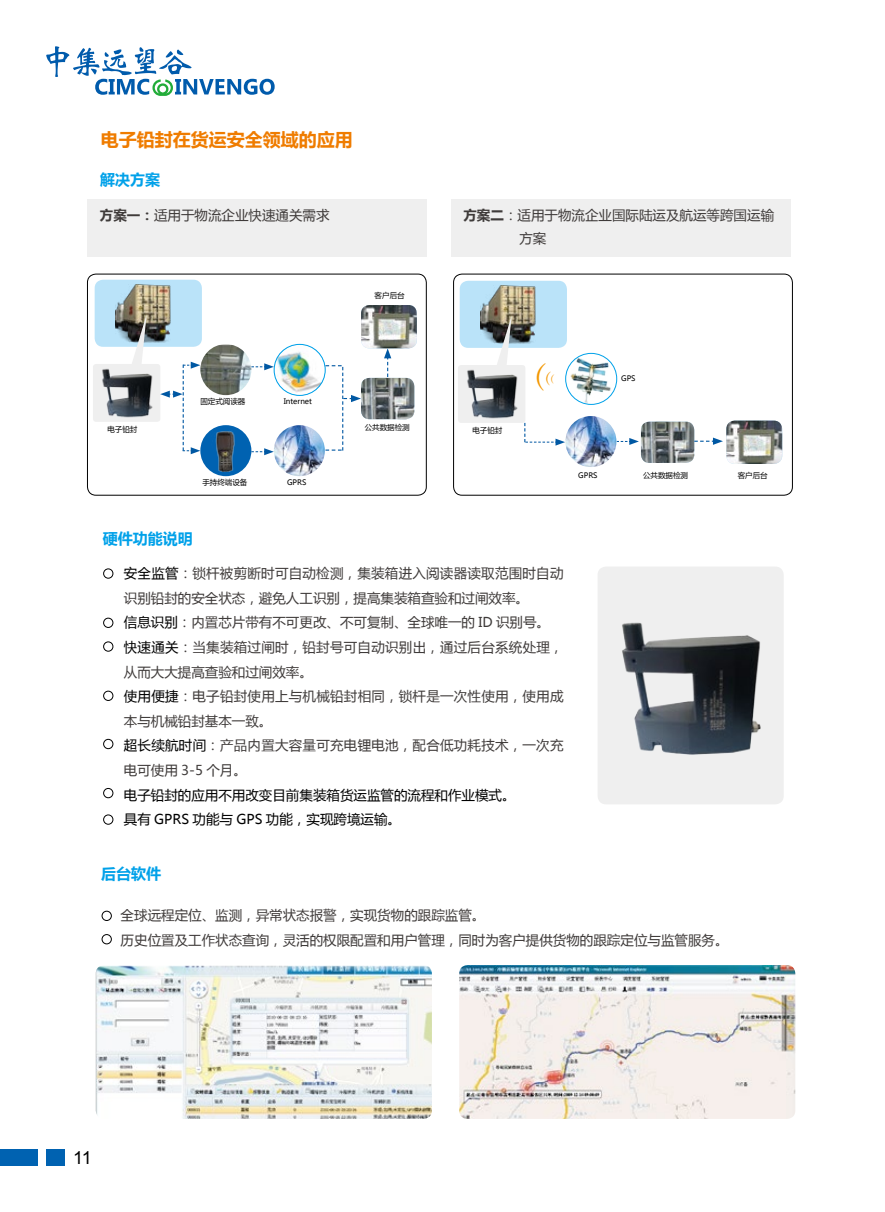
<style>
.page{position:relative;width:885px;height:1212px;background:#fff}
.page>*{position:absolute;margin:0;border:0;box-sizing:border-box;transform-origin:0 0}
.t1{font:700 18px "Microsoft Ya Hei";color:#ef7c00}
.t2{font:18px "Arial";color:#000}
.t3{font:700 15px "Microsoft Ya Hei";color:#00a1e9}
.t4{font:13.5px/24.6px "Microsoft Ya Hei";color:#3f3b3a}
.t5{font:7.5px "Microsoft Ya Hei";color:#000}
.s1{font-weight:700}
.s2{color:#000}
</style>
<div class="page">
<div style="left:0;top:1150px;width:38px;height:16px;background:#0062b1"></div>
<div style="left:46px;top:1150px;width:19px;height:16px;background:#0062b1"></div>
<div style="left:88px;top:199px;width:339px;height:57px;background:#efefef"></div>
<svg style="left:46px;top:46px;width:228px;height:50px"></svg>
<div style="left:451px;top:199px;width:339px;height:57px;background:#efefef"></div>
<div style="left:87px;top:274px;width:339px;height:221px;border:1px solid #000;border-radius:9px"></div>
<div style="left:597px;top:566px;width:186px;height:238px;background:#efefef;border-radius:9px"></div>
<img style="left:622px;top:622px;width:139px;height:133px">
<img style="left:96px;top:965px;width:336px;height:154px">
<div style="left:102px;top:911px;width:10px;height:10px;border:1px solid #000;border-radius:50%"></div>
<div style="left:102px;top:934px;width:10px;height:10px;border:1px solid #000;border-radius:50%"></div>
<div style="left:103px;top:569px;width:10px;height:9px;border:1px solid #000;border-radius:50%"></div>
<div style="left:103px;top:618px;width:10px;height:10px;border:1px solid #000;border-radius:50%"></div>
<div style="left:103px;top:642px;width:10px;height:9px;border:1px solid #000;border-radius:50%"></div>
<div style="left:103px;top:691px;width:10px;height:10px;border:1px solid #000;border-radius:50%"></div>
<div style="left:103px;top:739px;width:10px;height:10px;border:1px solid #000;border-radius:50%"></div>
<div style="left:103px;top:788px;width:10px;height:10px;border:1px solid #000;border-radius:50%"></div>
<div style="left:95px;top:280px;width:107px;height:67px;background:#bae3f9;border-radius:9px"></div>
<img style="left:116px;top:285px;width:55px;height:57px">
<img style="left:200px;top:344px;width:51px;height:51px;border-radius:26px">
<div style="left:200px;top:425px;width:51px;height:51px;background:#0062b1;border-radius:50%"></div>
<svg style="left:251px;top:363px;width:23px;height:7px"></svg>
<img style="left:274px;top:344px;width:51px;height:51px;border-radius:26px">
<div style="left:274px;top:344px;width:51px;height:52px;border:1px solid #00a1e9;border-radius:50%"></div>
<img style="left:274px;top:425px;width:51px;height:51px;border-radius:26px">
<svg style="left:325px;top:365px;width:36px;height:86px"></svg>
<img style="left:361px;top:378px;width:53px;height:41px">
<svg style="left:384px;top:348px;width:7px;height:29px"></svg>
<img style="left:361px;top:305px;width:56px;height:43px">
<img style="left:210px;top:430px;width:31px;height:42px">
<div style="left:93px;top:364px;width:67px;height:58px;background:#efefef;border-radius:3px"></div>
<img style="left:102px;top:368px;width:51px;height:50px">
<svg style="left:130px;top:314px;width:17px;height:50px"></svg>
<svg style="left:160px;top:362px;width:40px;height:92px"></svg>
<div style="left:459px;top:281px;width:108px;height:67px;background:#bae3f9;border-radius:9px"></div>
<img style="left:481px;top:286px;width:54px;height:57px">
<img style="left:565px;top:353px;width:51px;height:51px;border-radius:26px">
<div style="left:565px;top:353px;width:52px;height:52px;border:1px solid #00a1e9;border-radius:50%"></div>
<svg style="left:616px;top:438px;width:22px;height:7px"></svg>
<img style="left:565px;top:416px;width:51px;height:51px;border-radius:26px">
<img style="left:641px;top:422px;width:53px;height:41px">
<svg style="left:694px;top:438px;width:28px;height:7px"></svg>
<img style="left:726px;top:421px;width:56px;height:43px">
<div style="left:458px;top:365px;width:67px;height:58px;background:#efefef;border-radius:3px"></div>
<img style="left:467px;top:369px;width:51px;height:50px">
<svg style="left:495px;top:315px;width:16px;height:50px"></svg>
<img style="left:459px;top:965px;width:336px;height:154px">
<div style="left:103px;top:815px;width:10px;height:9px;border:1px solid #000;border-radius:50%"></div>
<svg style="left:251px;top:448px;width:23px;height:7px"></svg>
<svg style="left:524px;top:423px;width:41px;height:23px"></svg>
<div style="left:453px;top:274px;width:339px;height:221px;border:1px solid #000;border-radius:9px"></div>
<p class="t1" style="left:101px;top:127px;width:253px">电子铅封在货运安全领域的应用</p>
<p class="t3" style="left:100px;top:169px;width:61px">解决方案</p>
<p class="t4" style="left:100px;top:202px;width:231px"><span class="s1">方案一：</span>适用于物流企业快速通关需求</p>
<p class="t5" style="left:374px;top:290px;width:31px">客户后台</p>
<p class="t5" style="left:107px;top:424px;width:31px">电子铅封</p>
<p class="t5" style="left:200px;top:396px;width:46px">固定式阅读器</p>
<p class="t5" style="left:202px;top:477px;width:46px">手持终端设备</p>
<p class="t5" style="left:283px;top:396px;width:30px">Internet</p>
<p class="t5" style="left:287px;top:477px;width:21px">GPRS</p>
<p class="t5" style="left:365px;top:422px;width:47px">公共数据检测</p>
<p class="t4" style="left:519px;top:203px;width:256px;line-height:23.4px;text-indent:-56px"><span class="s1">方案二</span>：适用于物流企业国际陆运及航运等跨国运输方案</p>
<p class="t5" style="left:472px;top:425px;width:31px">电子铅封</p>
<p class="t5" style="left:621px;top:374px;width:16px">GPS</p>
<p class="t5" style="left:578px;top:470px;width:21px">GPRS</p>
<p class="t5" style="left:643px;top:470px;width:46px">公共数据检测</p>
<p class="t5" style="left:737px;top:470px;width:31px">客户后台</p>
<p class="t3" style="left:103px;top:528px;width:91px">硬件功能说明</p>
<p class="t4" style="left:124px;top:560px;width:441px"><span class="s2">安全监管</span>：锁杆被剪断时可自动检测，集装箱进入阅读器读取范围时自动识别铅封的安全状态，避免人工识别，提高集装箱查验和过闸效率。<br><span class="s2">信息识别</span>：内置芯片带有不可更改、不可复制、全球唯一的 ID 识别号。<span class="s2">快速通关</span>：当集装箱过闸时，铅封号可自动识别出，通过后台系统处理，从而大大提高查验和过闸效率。<br><span class="s2">使用便捷</span>：电子铅封使用上与机械铅封相同，锁杆是一次性使用，使用成本与机械铅封基本一致。<br><span class="s2">超长续航时间</span>：产品内置大容量可充电锂电池，配合低功耗技术，一次充电可使用 3-5 个月。<br><span class="s2">电子铅封的应用不用改变目前集装箱货运监管的流程和作业模式。<br>具有 GPRS 功能与 GPS 功能，实现跨境运输。</span></p>
<p class="t3" style="left:101px;top:863px;width:61px">后台软件</p>
<p class="t4" style="left:121px;top:903px;width:609px">全球远程定位、监测，异常状态报警，实现货物的跟踪监管。<br>历史位置及工作状态查询，灵活的权限配置和用户管理，同时为客户提供货物的跟踪定位与监管服务。</p>
<p class="t2" style="left:73px;top:1146px;width:20px">11</p>
</div>
